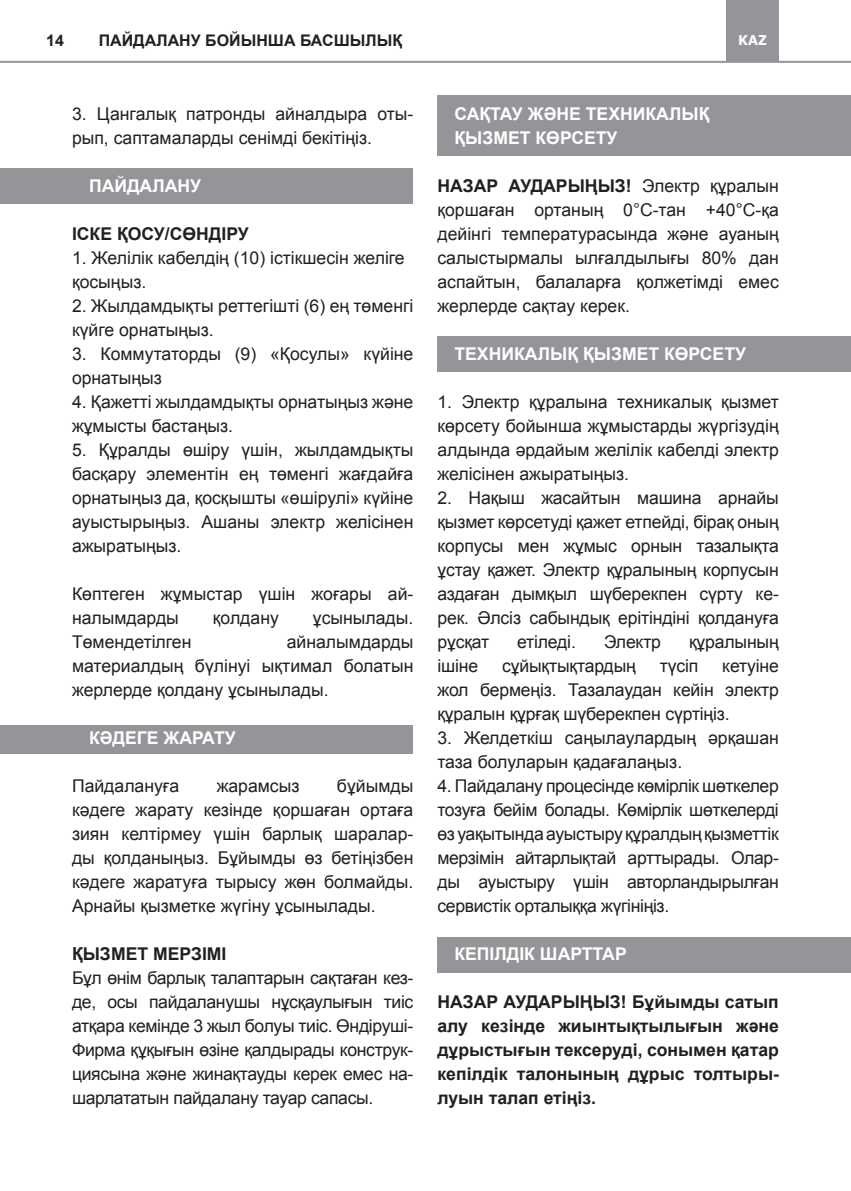
<style>
.page{position:relative;width:851px;height:1191px;background:#fff}
.page>*{position:absolute;margin:0;border:0;box-sizing:border-box;transform-origin:0 0}
.t1{font:17.6px/24px "Arial";color:#231f20;text-align:justify}
.t2{font:700 17.6px/24px "Arial";color:#231f20;text-align:justify}
.t3{font:700 17.6px/24px "Arial";color:#fff}
.t4{font:700 16px "Arial";color:#231f20}
.t5{font:700 13.6px "Verdana";color:#fff;scale:.95 1}
.s1{font-weight:700}
</style>
<div class="page">
<hr style="left:0;top:61px;width:850px;height:2px;background:#939598">
<div style="left:726px;top:0;width:52px;height:62px;background:#939598"></div>
<div style="left:437px;top:336px;width:413px;height:36px;background:#939598"></div>
<div style="left:437px;top:937px;width:413px;height:36px;background:#939598"></div>
<div style="left:0;top:169px;width:412px;height:35px;background:#939598"></div>
<div style="left:437px;top:95px;width:413px;height:61px;background:#939598"></div>
<div style="left:0;top:725px;width:412px;height:29px;background:#939598"></div>
<p class="t4" style="left:46px;top:30px;width:19px">14</p>
<p class="t4" style="left:99px;top:30px;width:305px">ПАЙДАЛАНУ БОЙЫНША БАСШЫЛЫҚ</p>
<p class="t5" style="left:738px;top:30px;width:32px">KAZ</p>
<p class="t1" style="left:72px;top:102px;width:343px">3. Цангалық патронды айналдыра оты&shy;рып, саптамаларды сенімді бекітіңіз.</p>
<p class="t3" style="left:89px;top:174px;width:114px">ПАЙДАЛАНУ</p>
<p class="t2" style="left:72px;top:222px;width:178px">ІСКЕ ҚОСУ/СӨНДІРУ</p>
<p class="t1" style="left:72px;top:246px;width:334px">1. Желілік кабелдің (10) істікшесін желіге қосыңыз.</p>
<p class="t1" style="left:72px;top:294px;width:343px">2. Жылдамдықты реттегішті (6) ең төменгі күйге орнатыңыз.</p>
<p class="t1" style="left:72px;top:342px;width:343px">3. Коммутаторды (9) «Қосулы» күйіне орнатыңыз</p>
<p class="t1" style="left:72px;top:390px;width:343px">4. Қажетті жылдамдықты орнатыңыз және жұмысты бастаңыз.</p>
<p class="t1" style="left:72px;top:438px;width:343px">5. Құралды өшіру үшін, жылдамдықты басқару элементін ең төменгі жағдайға орнатыңыз да, қосқышты «өшірулі» күйіне ауыстырыңыз. Ашаны электр желісінен ажыратыңыз.</p>
<p class="t1" style="left:72px;top:582px;width:343px">Көптеген жұмыстар үшін жоғары ай&shy;налымдарды</p>
<p class="t1" style="left:213px;top:606px;width:67px">қолдану</p>
<p class="t1" style="left:313px;top:606px;width:102px">ұсынылады.</p>
<p class="t1" style="left:72px;top:630px;width:121px">Төмендетілген</p>
<p class="t1" style="left:72px;top:630px;width:343px;text-indent:215px">айналымдарды материалдың бүлінуі ықтимал болатын жерлерде қолдану ұсынылады.</p>
<p class="t3" style="left:89px;top:726px;width:148px">КӘДЕГЕ ЖАРАТУ</p>
<p class="t1" style="left:72px;top:774px;width:109px">Пайдалануға</p>
<p class="t1" style="left:217px;top:774px;width:84px">жарамсыз</p>
<p class="t1" style="left:72px;top:774px;width:343px;text-indent:265px">бұйымды кәдеге жарату кезінде қоршаған ортаға зиян келтірмеу үшін барлық шаралар&shy;ды қолданыңыз. Бұйымды өз бетіңізбен кәдеге жаратуға тырысу жөн болмайды.<br>Арнайы қызметке жүгіну ұсынылады.</p>
<p class="t2" style="left:72px;top:942px;width:156px">ҚЫЗМЕТ МЕРЗІМІ</p>
<p class="t1" style="left:72px;top:966px;width:343px">Бұл өнім барлық талаптарын сақтаған кез&shy;де, осы пайдаланушы нұсқаулығын тиіс атқара кемінде 3 жыл болуы тиіс. Өндіруші-Фирма құқығын өзіне қалдырады конструк&shy;циясына және жинақтауды керек емес на&shy;шарлататын пайдалану тауар сапасы.</p>
<p class="t3" style="left:454px;top:102px;width:256px">САҚТАУ ЖӘНЕ ТЕХНИКАЛЫҚ<br>ҚЫЗМЕТ КӨРСЕТУ</p>
<p class="t1" style="left:437px;top:174px;width:343px"><span class="s1">НАЗАР АУДАРЫҢЫЗ!</span> Электр құралын қоршаған ортаның 0°С-тан +40°С-қа дейінгі температурасында және ауаның салыстырмалы ылғалдылығы 80% дан аспайтын, балаларға қолжетімді емес жерлерде сақтау керек.</p>
<p class="t3" style="left:454px;top:342px;width:293px">ТЕХНИКАЛЫҚ ҚЫЗМЕТ КӨРСЕТУ</p>
<p class="t1" style="left:437px;top:390px;width:343px">1. Электр құралына техникалық қызмет көрсету бойынша жұмыстарды жүргізудің алдында әрдайым желілік кабелді электр желісінен ажыратыңыз.</p>
<p class="t1" style="left:437px;top:486px;width:343px">2. Нақыш жасайтын машина арнайы қызмет көрсетуді қажет етпейді, бірақ оның корпусы мен жұмыс орнын тазалықта ұстау қажет. Электр құралының корпусын аздаған дымқыл шүберекпен сүрту ке&shy;рек. Әлсіз сабындық ерітіндіні қолдануға рұсқат</p>
<p class="t1" style="left:517px;top:630px;width:60px">етіледі.</p>
<p class="t1" style="left:604px;top:630px;width:58px">Электр</p>
<p class="t1" style="left:689px;top:630px;width:91px">құралының</p>
<p class="t1" style="left:437px;top:654px;width:343px;text-indent:285px">кетуіне жол бермеңіз. Тазалаудан кейін электр құралын құрғақ шүберекпен сүртіңіз.</p>
<p class="t1" style="left:437px;top:726px;width:343px">3. Желдеткіш саңылаулардың әрқашан таза болуларын қадағалаңыз.</p>
<p class="t1" style="left:437px;top:774px;width:343px">4. Пайдалану процесінде көмірлік шөткелер тозуға бейім болады. Көмірлік шөткелерді өз уақытында ауыстыру құралдың қызметтік мерзімін айтарлықтай арттырады. Олар&shy;ды ауыстыру үшін авторландырылған сервистік орталыққа жүгініңіз.</p>
<p class="t3" style="left:454px;top:942px;width:174px">КЕПІЛДІК ШАРТТАР</p>
<p class="t2" style="left:437px;top:990px;width:343px">НАЗАР АУДАРЫҢЫЗ! Бұйымды сатып алу кезінде жиынтықтылығын және дұрыстығын тексеруді, сонымен қатар кепілдік талонының дұрыс толтыры&shy;луын талап етіңіз.</p>
<p class="t1" style="left:437px;top:654px;width:42px">ішіне</p>
<p class="t1" style="left:502px;top:654px;width:135px">сұйықтықтардың</p>
<p class="t1" style="left:659px;top:654px;width:40px">түсіп</p>
</div>
